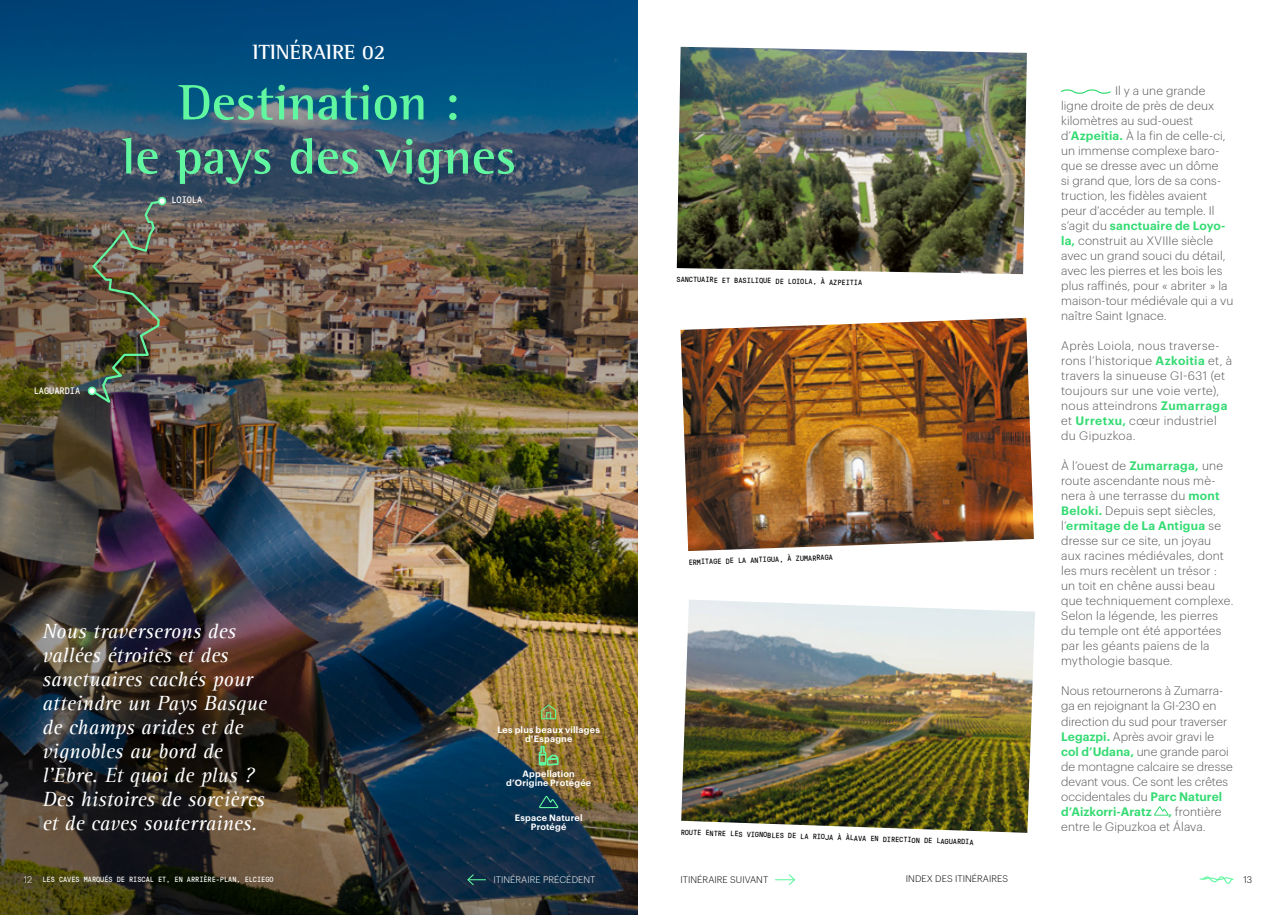
<style>
.page{position:relative;width:1276px;height:915px;background:#fff}
.page>*{position:absolute;margin:0;border:0;box-sizing:border-box;transform-origin:0 0}
.t1{font:700 51px/54px "Rotis Semi Serif Std";color:#61f7a0;text-align:center}
.t2{font:italic 21px/24px "Rotis Serif";color:#fff}
.t3{font:700 21px "Rotis Semi Serif Std";color:#fff}
.t4{font:300 12px/15px "Graphik";letter-spacing:.015em;color:#575756}
.t5{font:300 9.3px "Graphik";letter-spacing:.005em;color:#000}
.t6{font:300 9.3px "Graphik";letter-spacing:.005em;color:#fff}
.t7{font:9.3px "GT Pressura Mono";color:#fff}
.t8{font:600 9px/9px "Graphik";letter-spacing:.025em;color:#fff;text-align:center}
.t9{font:7.5px "GT Pressura Mono";color:#000}
.t10{font:7.5px "GT Pressura Mono";color:#fff}
.s1{font-weight:600;color:#33db72}
.s2{font-family:"Graphik";font-weight:300;font-size:9.3px}
</style>
<div class="page">
<img style="left:0;top:5px;width:638px;height:909px">
<svg style="left:1154px;top:806px;width:15px;height:9px"></svg>
<svg style="left:1061px;top:89px;width:50px;height:5px"></svg>
<img style="left:677px;top:47px;width:350px;height:227px">
<img style="left:680px;top:318px;width:354px;height:233px">
<img style="left:681px;top:600px;width:354px;height:232px">
<svg style="left:541px;top:704px;width:15px;height:15px"></svg>
<svg style="left:539px;top:745px;width:19px;height:20px"></svg>
<svg style="left:538px;top:794px;width:21px;height:14px"></svg>
<img style="left:87px;top:195px;width:81px;height:212px">
<svg style="left:775px;top:874px;width:21px;height:12px"></svg>
<svg style="left:1199px;top:876px;width:34px;height:7px"></svg>
<svg style="left:466px;top:872px;width:20px;height:14px"></svg>
<h2 class="t3" style="left:253px;top:39px;width:134px">ITINÉRAIRE 02</h2>
<h1 class="t1" style="left:122px;top:75px;width:395px">Destination :<br>le pays des vignes</h1>
<p class="t7" style="left:34px;top:383px;width:48px">LAGUARDIA</p>
<p class="t7" style="left:171px;top:193px;width:32px">LOIOLA</p>
<h2 class="t2" style="left:43px;top:619px;width:226px">Nous traverserons des vallées étroites et des sanctuaires cachés pour atteindre un Pays Basque de champs arides et de vignobles au bord de l’Ebre. Et quoi de plus ?<br>Des histoires de sorcières et de caves souterraines.</h2>
<p class="t8" style="left:497px;top:724px;width:104px">Les plus beaux villages d’Espagne</p>
<p class="t8" style="left:506px;top:767px;width:87px">Appellation d’Origine Protégée</p>
<p class="t8" style="left:515px;top:812px;width:69px">Espace Naturel<br>Protégé</p>
<p class="t9" style="left:676px;top:274px;width:187px;rotate:1deg">SANCTUAIRE ET BASILIQUE DE LOIOLA, À AZPEITIA</p>
<p class="t9" style="left:688px;top:556px;width:146px;rotate:-2deg">ERMITAGE DE LA ANTIGUA, À ZUMARRAGA</p>
<p class="t9" style="left:681px;top:826px;width:294px;rotate:2deg">ROUTE ENTRE LES VIGNOBLES DE LA RIOJA À ÀLAVA EN DIRECTION DE LAGUARDIA</p>
<p class="t4" style="left:1061px;top:82px;width:174px;text-indent:54px">Il y a une grande ligne droite de près de deux kilomètres au sud-ouest d’<span class="s1">Azpeitia.</span> À la fin de celle-ci, un immense complexe baro&shy;que se dresse avec un dôme<br>si grand que, lors de sa cons&shy;truction, les fidèles avaient peur d’accéder au temple. Il s’agit du <span class="s1">sanctuaire de Loyo&shy;la,</span> construit au XVIIIe siècle avec un grand souci du détail, avec les pierres et les bois les plus raffinés, pour « abriter » la maison-tour médiévale qui a vu naître Saint Ignace.</p>
<p class="t4" style="left:1061px;top:337px;width:173px">Après Loiola, nous traverse&shy;rons l’historique <span class="s1">Azkoitia</span> et, à travers la sinueuse GI-631 (et toujours sur une voie verte), nous atteindrons <span class="s1">Zumarraga </span>et <span class="s1">Urretxu,</span> cœur industriel du Gipuzkoa.</p>
<p class="t4" style="left:1061px;top:457px;width:174px">À l’ouest de <span class="s1">Zumarraga,</span> une route ascendante nous mè&shy;nera à une terrasse du <span class="s1">mont<br>Beloki.</span> Depuis sept siècles, l’<span class="s1">ermitage de La Antigua</span> se dresse sur ce site, un joyau aux racines médiévales, dont les murs recèlent un trésor : un toit en chêne aussi beau que techniquement complexe.<br>Selon la légende, les pierres du temple ont été apportées par les géants païens de la mythologie basque.</p>
<p class="t4" style="left:1061px;top:682px;width:173px">Nous retournerons à Zumarra&shy;ga en rejoignant la GI-230 en direction du sud pour traverser<br><span class="s1">Legazpi.</span> Après avoir gravi le <span class="s1">col d’Udana,</span> une grande paroi de montagne calcaire se dresse devant vous. Ce sont les crêtes occidentales du <span class="s1">Parc Naturel d’Aizkorri-Aratz</span></p>
<p class="t4" style="left:1061px;top:802px;width:162px;text-indent:107px"><span class="s1">,</span> frontière entre le Gipuzkoa et Álava.</p>
<p class="t10" style="left:24px;top:874px;width:251px"><span class="s2">12</span> LES CAVES MARQUÉS DE RISCAL ET, EN ARRIÈRE-PLAN, ELCIEGO</p>
<p class="t6" style="left:493px;top:872px;width:103px">ITINÉRAIRE PRÉCÉDENT</p>
<p class="t5" style="left:680px;top:872px;width:89px">ITINÉRAIRE SUIVANT</p>
<p class="t5" style="left:906px;top:871px;width:104px">INDEX DES ITINÉRAIRES</p>
<p class="t5" style="left:1243px;top:872px;width:10px">13</p>
</div>
